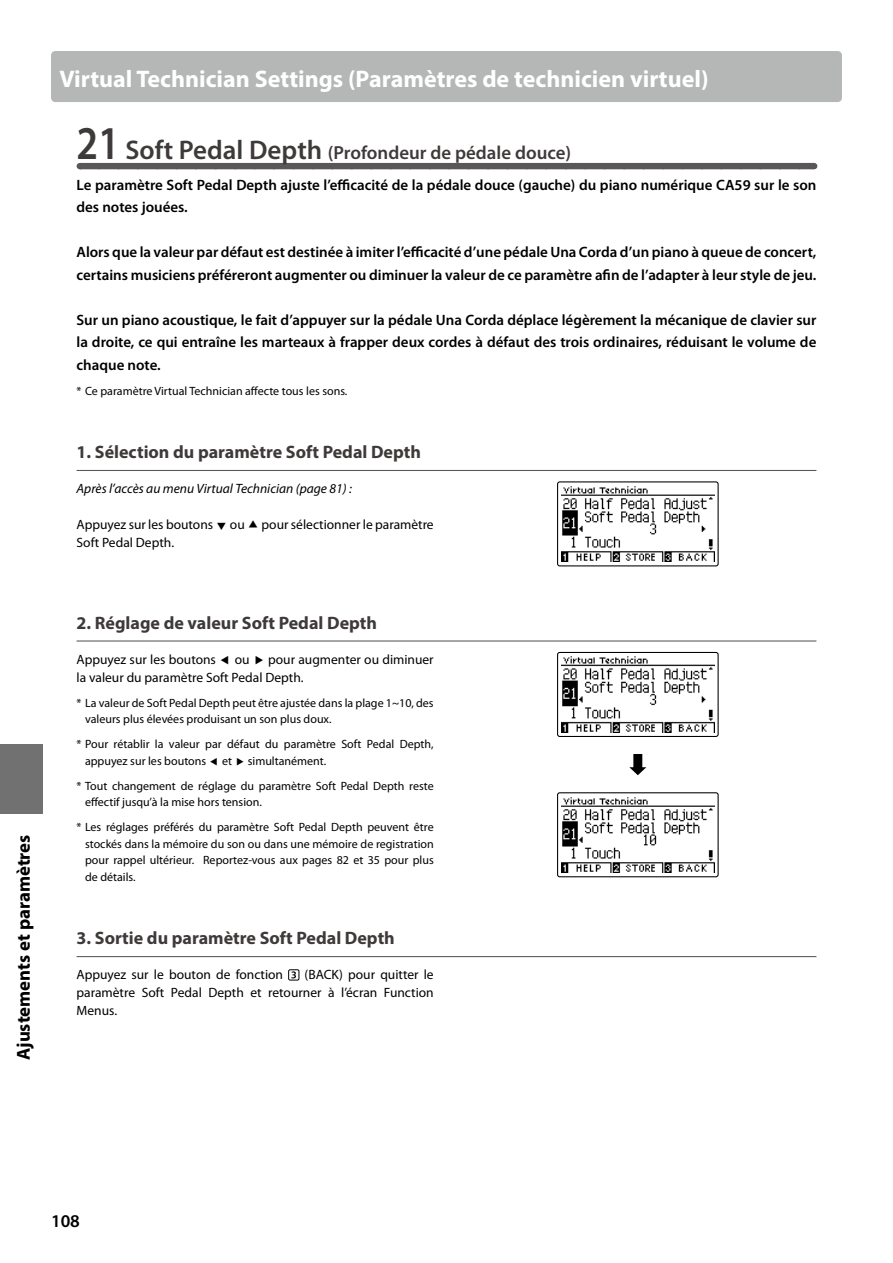
<style>
.page{position:relative;width:893px;height:1263px;background:#fff}
.page>*{position:absolute;margin:0;border:0;box-sizing:border-box;transform-origin:0 0}
.t1{font:700 24px "Myriad Pro";color:#fff}
.t2{font:600 18.9px "Myriad Pro";color:#3e3a39}
.t3{font:700 18.75px "Myriad Pro";color:#000}
.t4{font:700 18px "Myriad Pro";color:#3e3a39}
.t5{font:600 18px "Myriad Pro";color:#000}
.t6{font:600 15px/22.5px "Myriad Pro";color:#000}
.t7{font:13.5px/18px "Myriad Pro";color:#000}
.t8{font:italic 13.5px "Myriad Pro";color:#000}
.t9{font:12px/16.5px "Myriad Pro";color:#000}
.s1{font-size:47.25px}
.s2{font-size:27px}
</style>
<div class="page">
<div style="left:51px;top:51px;width:791px;height:51px;background:#b5b6b6;border-radius:4px"></div>
<div style="left:0;top:744px;width:43px;height:69px;background:#727171"></div>
<div style="left:80px;top:163px;width:733px;height:6px;background:#595757"></div>
<hr style="left:77px;top:470px;width:739px;height:1px;background:#595757">
<hr style="left:77px;top:640px;width:739px;height:1px;background:#595757">
<hr style="left:77px;top:956px;width:739px;height:1px;background:#595757">
<div style="left:288px;top:969px;width:11px;height:11px;border:1px solid #000"></div>
<svg style="left:291px;top:971px;width:5px;height:7px"></svg>
<img style="left:561px;top:486px;width:153px;height:76px">
<div style="left:557px;top:481px;width:162px;height:85px;border:1px solid #000;border-radius:2px"></div>
<img style="left:561px;top:656px;width:153px;height:76px">
<div style="left:557px;top:652px;width:162px;height:85px;border:1px solid #000;border-radius:2px"></div>
<svg style="left:629px;top:754px;width:17px;height:21px"></svg>
<img style="left:561px;top:797px;width:153px;height:76px">
<div style="left:557px;top:792px;width:162px;height:85px;border:1px solid #000;border-radius:2px"></div>
<h1 class="t1" style="left:60px;top:63px;width:651px">Virtual Technician Settings (Paramètres de technicien virtuel)</h1>
<p class="t2" style="left:77px;top:140px;width:496px"><span class="s1">21</span> <span class="s2">Soft Pedal Depth</span> (Profondeur de pédale douce)</p>
<p class="t6" style="left:77px;top:173px;width:741px">Le paramètre Soft Pedal Depth ajuste l’efficacité de la pédale douce (gauche) du piano numérique CA59 sur le son des notes jouées.</p>
<p class="t6" style="left:77px;top:241px;width:741px">Alors que la valeur par défaut est destinée à imiter l’efficacité d’une pédale Una Corda d’un piano à queue de concert, certains musiciens préféreront augmenter ou diminuer la valeur de ce paramètre afin de l’adapter à leur style de jeu.</p>
<p class="t6" style="left:77px;top:308px;width:741px;text-align:justify">Sur un piano acoustique, le fait d’appuyer sur la pédale Una Corda déplace légèrement la mécanique de clavier sur la droite, ce qui entraîne les marteaux à frapper deux cordes à défaut des trois ordinaires, réduisant le volume de chaque note.</p>
<p class="t9" style="left:77px;top:382px;width:272px">* Ce paramètre Virtual Technician affecte tous les sons.</p>
<p class="t4" style="left:77px;top:440px;width:346px">1. Sélection du paramètre Soft Pedal Depth</p>
<p class="t8" style="left:77px;top:480px;width:277px">Après l’accès au menu Virtual Technician (page 81) :</p>
<p class="t7" style="left:77px;top:515px;width:359px">Appuyez sur les boutons ou pour sélectionner le paramètre<br>Soft Pedal Depth.</p>
<p class="t3" style="left:11px;top:1060px;width:227px;rotate:-90deg">Ajustements et paramètres</p>
<p class="t4" style="left:77px;top:611px;width:302px">2. Réglage de valeur Soft Pedal Depth</p>
<p class="t7" style="left:77px;top:650px;width:141px">Appuyez sur les boutons</p>
<p class="t7" style="left:235px;top:650px;width:16px">ou</p>
<p class="t7" style="left:77px;top:650px;width:359px;text-indent:192px">pour augmenter ou diminuer la valeur du paramètre Soft Pedal Depth.</p>
<p class="t9" style="left:85px;top:694px;width:350px;text-indent:-9px">* La valeur de Soft Pedal Depth peut être ajustée dans la plage 1~10, des valeurs plus élevées produisant un son plus doux.</p>
<p class="t9" style="left:85px;top:736px;width:350px;text-indent:-9px">* Pour rétablir la valeur par défaut du paramètre Soft Pedal Depth, appuyez sur les boutons</p>
<p class="t9" style="left:77px;top:748px;width:359px;line-height:25px;text-indent:171px">simultanément.<br>* Tout changement de réglage du paramètre Soft Pedal Depth reste</p>
<p class="t9" style="left:77px;top:790px;width:359px;line-height:25px;text-indent:9px">effectif jusqu’à la mise hors tension.<br>* Les réglages préférés du paramètre Soft Pedal Depth peuvent être</p>
<p class="t9" style="left:85px;top:835px;width:350px;text-align:justify">stockés dans la mémoire du son ou dans une mémoire de registration pour rappel ultérieur. Reportez-vous aux pages 82 et 35 pour plus de détails.</p>
<p class="t9" style="left:222px;top:752px;width:11px">et</p>
<p class="t4" style="left:77px;top:926px;width:320px">3. Sortie du paramètre Soft Pedal Depth</p>
<p class="t7" style="left:77px;top:966px;width:208px">Appuyez sur le bouton de fonction</p>
<p class="t7" style="left:77px;top:966px;width:359px;text-align:justify;text-indent:228px">(BACK) pour quitter le paramètre Soft Pedal Depth et retourner à l’écran Function Menus.</p>
<p class="t5" style="left:51px;top:1209px;width:30px">108</p>
</div>
